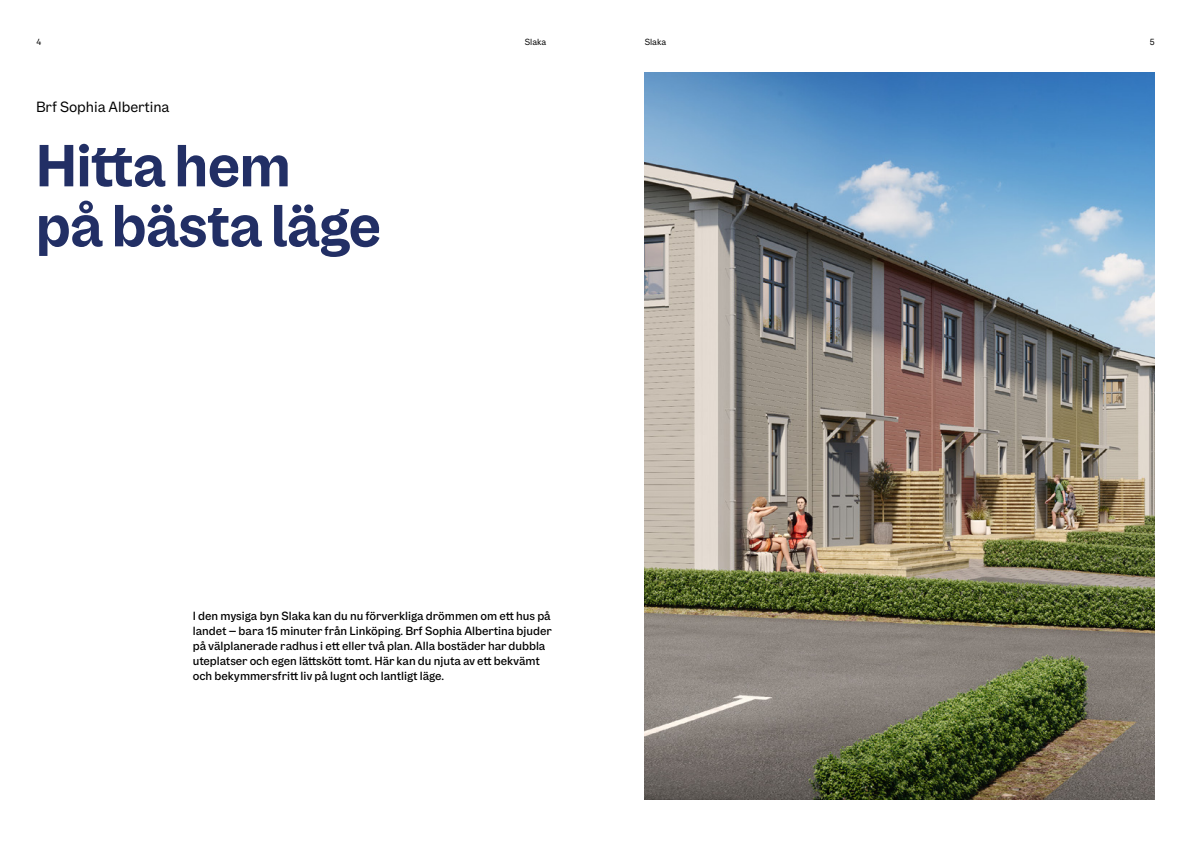
<style>
.page{position:relative;width:1191px;height:842px;background:#fff}
.page>*{position:absolute;margin:0;border:0;box-sizing:border-box;transform-origin:0 0}
.t1{font:700 60px/60px "OBOS Display";color:#222f65}
.t2{font:15px "OBOS Text";color:#000}
.t3{font:500 12px/15px "OBOS Text";color:#000}
.t4{font:9px "OBOS Text";color:#000}
</style>
<div class="page">
<img style="left:644px;top:72px;width:511px;height:728px">
<p class="t4" style="left:36px;top:36px;width:7px">4</p>
<p class="t4" style="left:525px;top:36px;width:23px">Slaka</p>
<p class="t4" style="left:644px;top:36px;width:23px">Slaka</p>
<p class="t4" style="left:1149px;top:36px;width:7px">5</p>
<p class="t2" style="left:36px;top:97px;width:135px">Brf Sophia Albertina</p>
<h1 class="t1" style="left:36px;top:136px;width:346px">Hitta hem<br>på bästa läge</h1>
<p class="t3" style="left:193px;top:608px;width:360px">I den mysiga byn Slaka kan du nu förverkliga drömmen om ett hus på landet – bara 15 minuter från Linköping. Brf Sophia Albertina bjuder på välplanerade radhus i ett eller två plan. Alla bostäder har dubbla uteplatser och egen lättskött tomt. Här kan du njuta av ett bekvämt och bekymmersfritt liv på lugnt och lantligt läge.</p>
</div>
